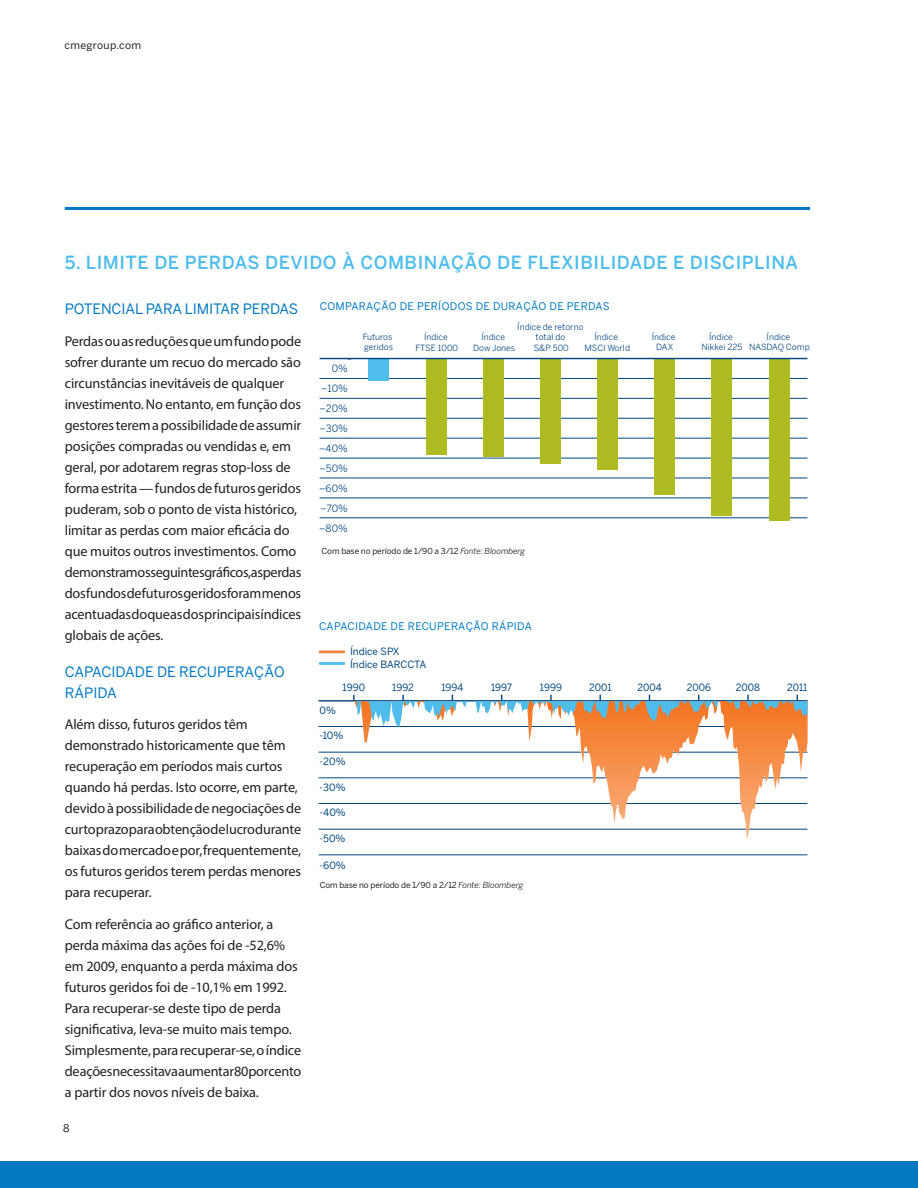
<style>
.page{position:relative;width:918px;height:1188px;background:#fff}
.page>*{position:absolute;margin:0;border:0;box-sizing:border-box;transform-origin:0 0}
.Body{font:500 18px "Benton Sans";letter-spacing:.03em;color:#4fbdec}
.Body-2{font:14.25px/21px "Myriad Pro";letter-spacing:-.01em;color:#231f20}
.Body-3{font:14.25px/21px "Benton Sans";letter-spacing:-.01em;color:#0079c2}
.t1{font:10.5px "Benton Sans";letter-spacing:.03em;color:#0079c2}
.t2{font:10.5px "Benton Sans";letter-spacing:.03em;color:#231f20}
.t3{font:10.05px/12.9px "Benton Sans";color:#00467e}
.t4{font:10.05px "Benton Sans";color:#00467e;scale:.96 1}
.t5{font:9.9px/20px "Benton Sans";color:#00467e;text-align:justify}
.t6{font:8.55px/10.2px "Benton Sans";color:#00467e;text-align:center}
.t7{font:8.25px "Benton Sans";letter-spacing:-.01em;color:#231f20}
.s1{font-style:italic}
</style>
<div class="page">
<div style="left:0;top:1161px;width:918px;height:27px;background:#0079c2"></div>
<hr style="left:65px;top:207px;width:745px;height:3px;background:#0079c2">
<hr style="left:320px;top:378px;width:487px;height:1px;background:#00467e">
<hr style="left:320px;top:398px;width:487px;height:1px;background:#00467e">
<hr style="left:320px;top:418px;width:487px;height:1px;background:#00467e">
<hr style="left:320px;top:438px;width:487px;height:1px;background:#00467e">
<hr style="left:320px;top:458px;width:487px;height:1px;background:#00467e">
<hr style="left:320px;top:478px;width:487px;height:1px;background:#00467e">
<hr style="left:320px;top:498px;width:487px;height:1px;background:#00467e">
<hr style="left:320px;top:517px;width:487px;height:1px;background:#00467e">
<div style="left:368px;top:359px;width:21px;height:21px;background:#4fbdec"></div>
<div style="left:426px;top:358px;width:20px;height:97px;background:#aebc21"></div>
<div style="left:483px;top:358px;width:21px;height:99px;background:#aebc21"></div>
<div style="left:540px;top:358px;width:21px;height:105px;background:#aebc21"></div>
<div style="left:597px;top:358px;width:21px;height:111px;background:#aebc21"></div>
<div style="left:654px;top:358px;width:21px;height:136px;background:#aebc21"></div>
<div style="left:711px;top:358px;width:21px;height:158px;background:#aebc21"></div>
<div style="left:769px;top:358px;width:21px;height:163px;background:#aebc21"></div>
<hr style="left:320px;top:358px;width:487px;height:1px;background:#00467e">
<hr style="left:319px;top:726px;width:488px;height:1px;background:#00467e">
<hr style="left:319px;top:752px;width:488px;height:1px;background:#00467e">
<hr style="left:319px;top:777px;width:488px;height:1px;background:#00467e">
<hr style="left:319px;top:803px;width:488px;height:1px;background:#00467e">
<hr style="left:319px;top:829px;width:488px;height:1px;background:#00467e">
<hr style="left:319px;top:854px;width:488px;height:1px;background:#00467e">
<hr style="left:319px;top:700px;width:489px;height:2px;background:#00467e">
<hr style="left:320px;top:662px;width:24px;height:3px;background:#4fbdec">
<hr style="left:320px;top:650px;width:24px;height:3px;background:#ed8640">
<svg style="left:353px;top:728px;width:455px;height:112px"></svg>
<svg style="left:353px;top:695px;width:455px;height:33px"></svg>
<p class="t2" style="left:65px;top:38px;width:78px">cmegroup.com</p>
<p class="Body" style="left:65px;top:251px;width:735px">5. LIMITE DE PERDAS DEVIDO À COMBINAÇÃO DE FLEXIBILIDADE E DISCIPLINA</p>
<p class="t1" style="left:320px;top:300px;width:291px">COMPARAÇÃO DE PERÍODOS DE DURAÇÃO DE PERDAS</p>
<p class="Body-3" style="left:65px;top:298px;width:235px">POTENCIAL PARA LIMITAR PERDAS</p>
<p class="Body-2" style="left:65px;top:330px;width:238px">Perdas ou as reduções que um fundo pode sofrer durante um recuo do mercado são circunstâncias inevitáveis de qualquer investimento. No entanto, em função dos gestores terem a possibilidade de assumir posições compradas ou vendidas e, em geral, por adotarem regras stop-loss de forma estrita — fundos de futuros geridos puderam, sob o ponto de vista histórico, limitar as perdas com maior eficácia do que muitos outros investimentos. Como demonstram os seguintes gráficos, as perdas dos fundos de futuros geridos foram menos acentuadas do que as dos principais índices globais de ações.</p>
<p class="Body-3" style="left:65px;top:661px;width:221px">CAPACIDADE DE RECUPERAÇÃO<br>RÁPIDA</p>
<p class="Body-2" style="left:65px;top:714px;width:238px">Além disso, futuros geridos têm demonstrado historicamente que têm recuperação em períodos mais curtos quando há perdas. Isto ocorre, em parte, devido à possibilidade de negociações de curto prazo para obtenção de lucro durante baixas do mercado e por, frequentemente, os futuros geridos terem perdas menores para recuperar.</p>
<p class="Body-2" style="left:65px;top:913px;width:238px">Com referência ao gráfico anterior, a perda máxima das ações foi de -52,6% em 2009, enquanto a perda máxima dos futuros geridos foi de -10,1% em 1992.<br>Para recuperar-se deste tipo de perda significativa, leva-se muito mais tempo.<br>Simplesmente, para recuperar-se, o índice de ações necessitava aumentar 80 por cento a partir dos novos níveis de baixa.</p>
<p class="t6" style="left:363px;top:332px;width:32px;text-align:left">Futuros geridos</p>
<p class="t6" style="left:473px;top:332px;width:43px">Índice<br>Dow Jones</p>
<p class="t6" style="left:517px;top:322px;width:68px">Índice de retorno total do<br>S&amp;P 500</p>
<p class="t6" style="left:415px;top:332px;width:44px">Índice<br>FTSE 1000</p>
<p class="t6" style="left:652px;top:332px;width:25px">Índice<br>DAX</p>
<p class="t6" style="left:702px;top:332px;width:42px">Índice<br>Nikkei 225</p>
<p class="t6" style="left:749px;top:332px;width:62px">Índice<br>NASDAQ Comp</p>
<p class="t6" style="left:584px;top:332px;width:47px">Índice<br>MSCI World</p>
<p class="t5" style="left:319px;top:358px;width:30px;text-indent:12px">0% –10% –20% –30% –40% –50% –60% –70% –80%</p>
<p class="t7" style="left:322px;top:546px;width:205px">Com base no período de 1/90 a 3/12 <span class="s1">Fonte: Bloomberg</span></p>
<p class="t1" style="left:319px;top:620px;width:214px">CAPACIDADE DE RECUPERAÇÃO RÁPIDA</p>
<p class="t3" style="left:350px;top:645px;width:78px">Índice SPX<br>Índice BARCCTA</p>
<p class="t4" style="left:343px;top:681px;width:25px">1990</p>
<p class="t4" style="left:392px;top:681px;width:24px">1992</p>
<p class="t4" style="left:441px;top:681px;width:24px">1994</p>
<p class="t4" style="left:491px;top:681px;width:23px">1997</p>
<p class="t4" style="left:540px;top:681px;width:24px">1999</p>
<p class="t4" style="left:589px;top:681px;width:25px">2001</p>
<p class="t4" style="left:637px;top:681px;width:27px">2004</p>
<p class="t4" style="left:687px;top:681px;width:27px">2006</p>
<p class="t4" style="left:736px;top:681px;width:27px">2008</p>
<p class="t4" style="left:787px;top:681px;width:23px">2011</p>
<p class="t3" style="left:320px;top:703px;width:18px">0%</p>
<p class="t3" style="left:320px;top:729px;width:25px">-10%</p>
<p class="t3" style="left:320px;top:755px;width:28px">-20%</p>
<p class="t3" style="left:320px;top:780px;width:28px">-30%</p>
<p class="t3" style="left:320px;top:806px;width:28px">-40%</p>
<p class="t3" style="left:320px;top:832px;width:27px">-50%</p>
<p class="t3" style="left:320px;top:859px;width:28px">-60%</p>
<p class="t7" style="left:320px;top:880px;width:205px">Com base no período de 1/90 a 2/12 <span class="s1">Fonte: Bloomberg</span></p>
<p class="t2" style="left:63px;top:1122px;width:8px">8</p>
</div>
